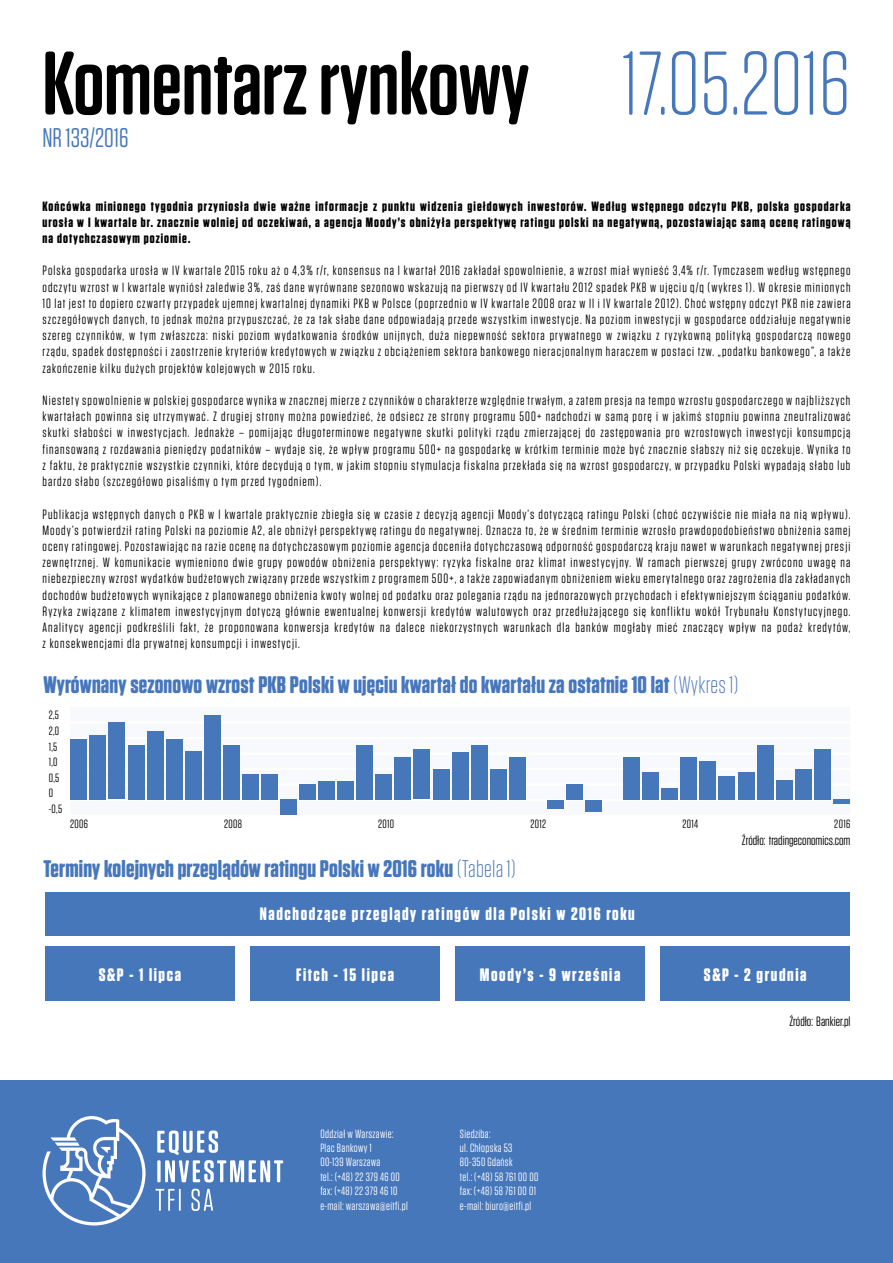
<style>
.page{position:relative;width:893px;height:1263px;background:#fff}
.page>*{position:absolute;margin:0;border:0;box-sizing:border-box;transform-origin:0 0}
.t1{font:600 90px "Tungsten Rounded";color:#000}
.t2{font:300 90px "Tungsten Rounded";color:#4777bb}
.t3{font:27px "Tungsten Rounded";color:#4777bb}
.t4{font:700 24px "Tungsten Rounded";letter-spacing:.01em;color:#4777bb}
.t5{font:700 18px "Tungsten Rounded";letter-spacing:.09em;color:#fff}
.t6{font:13.5px/16.2px "Tungsten Rounded";letter-spacing:.08em;color:#000;text-align:justify}
.t7{font:700 13.5px/16.2px "Tungsten Rounded";letter-spacing:.08em;color:#000;text-align:justify}
.t8{font:13.5px "Tungsten Rounded";color:#000}
.t9{font:12px/14.4px "Tungsten Rounded";letter-spacing:.03em;color:#fff}
.t10{font:12px/15.6px "Tungsten Rounded";letter-spacing:.03em;color:#000}
.s1{font-weight:300}
</style>
<div class="page">
<div style="left:0;top:1080px;width:893px;height:183px;background:#4777bb"></div>
<svg style="left:43px;top:1116px;width:103px;height:109px"></svg>
<svg style="left:157px;top:1130px;width:126px;height:52px"></svg>
<svg style="left:155px;top:1189px;width:20px;height:22px"></svg>
<hr style="left:179px;top:1189px;width:2px;height:22px;background:#fff">
<svg style="left:191px;top:1189px;width:22px;height:22px"></svg>
<svg style="left:70px;top:724px;width:764px;height:88px"></svg>
<hr style="left:69px;top:737px;width:781px;height:2px;background:#fff">
<hr style="left:69px;top:752px;width:781px;height:3px;background:#fff">
<hr style="left:69px;top:768px;width:781px;height:2px;background:#fff">
<hr style="left:69px;top:783px;width:781px;height:3px;background:#fff">
<hr style="left:69px;top:799px;width:781px;height:2px;background:#fff">
<div style="left:71px;top:739px;width:16px;height:60px;background:#4777bb"></div>
<div style="left:90px;top:735px;width:16px;height:64px;background:#4777bb"></div>
<div style="left:109px;top:722px;width:16px;height:77px;background:#4777bb"></div>
<div style="left:128px;top:745px;width:16px;height:54px;background:#4777bb"></div>
<div style="left:147px;top:730px;width:16px;height:69px;background:#4777bb"></div>
<div style="left:166px;top:739px;width:16px;height:60px;background:#4777bb"></div>
<div style="left:185px;top:750px;width:16px;height:49px;background:#4777bb"></div>
<div style="left:204px;top:715px;width:17px;height:84px;background:#4777bb"></div>
<div style="left:223px;top:745px;width:17px;height:54px;background:#4777bb"></div>
<div style="left:242px;top:774px;width:17px;height:25px;background:#4777bb"></div>
<div style="left:261px;top:774px;width:17px;height:25px;background:#4777bb"></div>
<div style="left:299px;top:784px;width:17px;height:15px;background:#4777bb"></div>
<div style="left:318px;top:780px;width:17px;height:19px;background:#4777bb"></div>
<div style="left:337px;top:780px;width:17px;height:19px;background:#4777bb"></div>
<div style="left:356px;top:745px;width:17px;height:54px;background:#4777bb"></div>
<div style="left:376px;top:774px;width:16px;height:25px;background:#4777bb"></div>
<div style="left:395px;top:757px;width:16px;height:42px;background:#4777bb"></div>
<div style="left:414px;top:749px;width:16px;height:50px;background:#4777bb"></div>
<div style="left:433px;top:769px;width:16px;height:31px;background:#4777bb"></div>
<div style="left:452px;top:753px;width:16px;height:47px;background:#4777bb"></div>
<div style="left:471px;top:745px;width:16px;height:55px;background:#4777bb"></div>
<div style="left:490px;top:769px;width:16px;height:31px;background:#4777bb"></div>
<div style="left:509px;top:757px;width:17px;height:43px;background:#4777bb"></div>
<div style="left:623px;top:757px;width:17px;height:43px;background:#4777bb"></div>
<div style="left:642px;top:772px;width:17px;height:28px;background:#4777bb"></div>
<div style="left:661px;top:788px;width:17px;height:12px;background:#4777bb"></div>
<div style="left:681px;top:757px;width:16px;height:43px;background:#4777bb"></div>
<div style="left:700px;top:761px;width:16px;height:39px;background:#4777bb"></div>
<div style="left:719px;top:776px;width:16px;height:24px;background:#4777bb"></div>
<div style="left:738px;top:773px;width:16px;height:27px;background:#4777bb"></div>
<div style="left:757px;top:745px;width:16px;height:55px;background:#4777bb"></div>
<div style="left:776px;top:780px;width:16px;height:20px;background:#4777bb"></div>
<div style="left:795px;top:769px;width:16px;height:31px;background:#4777bb"></div>
<div style="left:814px;top:749px;width:16px;height:51px;background:#4777bb"></div>
<hr style="left:834px;top:800px;width:16px;height:4px;background:#4777bb">
<div style="left:547px;top:800px;width:17px;height:9px;background:#4777bb"></div>
<div style="left:566px;top:784px;width:17px;height:16px;background:#4777bb"></div>
<div style="left:585px;top:800px;width:17px;height:11px;background:#4777bb"></div>
<div style="left:280px;top:799px;width:17px;height:16px;background:#4777bb"></div>
<div style="left:45px;top:892px;width:804px;height:43px;background:#4777bb"></div>
<div style="left:45px;top:946px;width:190px;height:55px;background:#4777bb"></div>
<div style="left:250px;top:946px;width:190px;height:55px;background:#4777bb"></div>
<div style="left:455px;top:946px;width:190px;height:55px;background:#4777bb"></div>
<div style="left:660px;top:946px;width:190px;height:55px;background:#4777bb"></div>
<h1 class="t1" style="left:43px;top:35px;width:488px">Komentarz rynkowy</h1>
<h2 class="t3" style="left:43px;top:124px;width:88px">NR 133/2016</h2>
<h1 class="t2" style="left:622px;top:37px;width:230px">17.05.2016</h1>
<p class="t7" style="left:43px;top:198px;width:809px">Końcówka minionego tygodnia przyniosła dwie ważne informacje z punktu widzenia giełdowych inwestorów. Według wstępnego odczytu PKB, polska gospodarka urosła w I kwartale br. znacznie wolniej od oczekiwań, a agencja Moody’s obniżyła perspektywę ratingu polski na negatywną, pozostawiając samą ocenę ratingową na dotychczasowym poziomie.</p>
<p class="t6" style="left:43px;top:263px;width:810px">Polska gospodarka urosła w IV kwartale 2015 roku aż o 4,3% r/r, konsensus na I kwartał 2016 zakładał spowolnienie, a wzrost miał wynieść 3,4% r/r. Tymczasem według wstępnego odczytu wzrost w I kwartale wyniósł zaledwie 3%, zaś dane wyrównane sezonowo wskazują na pierwszy od IV kwartału 2012 spadek PKB w ujęciu q/q (wykres 1). W okresie minionych 10 lat jest to dopiero czwarty przypadek ujemnej kwartalnej dynamiki PKB w Polsce (poprzednio w IV kwartale 2008 oraz w II i IV kwartale 2012). Choć wstępny odczyt PKB nie zawiera szczegółowych danych, to jednak można przypuszczać, że za tak słabe dane odpowiadają przede wszystkim inwestycje. Na poziom inwestycji w gospodarce oddziałuje negatywnie szereg czynników, w tym zwłaszcza: niski poziom wydatkowania środków unijnych, duża niepewność sektora prywatnego w związku z ryzykowną polityką gospodarczą nowego rządu, spadek dostępności i zaostrzenie kryteriów kredytowych w związku z obciążeniem sektora bankowego nieracjonalnym haraczem w postaci tzw. „podatku bankowego”, a także zakończenie kilku dużych projektów kolejowych w 2015 roku.</p>
<p class="t6" style="left:43px;top:392px;width:809px">Niestety spowolnienie w polskiej gospodarce wynika w znacznej mierze z czynników o charakterze względnie trwałym, a zatem presja na tempo wzrostu gospodarczego w najbliższych kwartałach powinna się utrzymywać. Z drugiej strony można powiedzieć, że odsiecz ze strony programu 500+ nadchodzi w samą porę i w jakimś stopniu powinna zneutralizować skutki słabości w inwestycjach. Jednakże – pomijając długoterminowe negatywne skutki polityki rządu zmierzającej do zastępowania pro wzrostowych inwestycji konsumpcją finansowaną z rozdawania pieniędzy podatników – wydaje się, że wpływ programu 500+ na gospodarkę w krótkim terminie może być znacznie słabszy niż się oczekuje. Wynika to z faktu, że praktycznie wszystkie czynniki, które decydują o tym, w jakim stopniu stymulacja fiskalna przekłada się na wzrost gospodarczy, w przypadku Polski wypadają słabo lub bardzo słabo (szczegółowo pisaliśmy o tym przed tygodniem).</p>
<p class="t6" style="left:43px;top:506px;width:809px">Publikacja wstępnych danych o PKB w I kwartale praktycznie zbiegła się w czasie z decyzją agencji Moody’s dotyczącą ratingu Polski (choć oczywiście nie miała na nią wpływu).<br>Moody’s potwierdził rating Polski na poziomie A2, ale obniżył perspektywę ratingu do negatywnej. Oznacza to, że w średnim terminie wzrosło prawdopodobieństwo obniżenia samej oceny ratingowej. Pozostawiając na razie ocenę na dotychczasowym poziomie agencja doceniła dotychczasową odporność gospodarczą kraju nawet w warunkach negatywnej presji zewnętrznej. W komunikacie wymieniono dwie grupy powodów obniżenia perspektywy: ryzyka fiskalne oraz klimat inwestycyjny. W ramach pierwszej grupy zwrócono uwagę na niebezpieczny wzrost wydatków budżetowych związany przede wszystkim z programem 500+, a także zapowiadanym obniżeniem wieku emerytalnego oraz zagrożenia dla zakładanych dochodów budżetowych wynikające z planowanego obniżenia kwoty wolnej od podatku oraz polegania rządu na jednorazowych przychodach i efektywniejszym ściąganiu podatków.<br>Ryzyka związane z klimatem inwestycyjnym dotyczą głównie ewentualnej konwersji kredytów walutowych oraz przedłużającego się konfliktu wokół Trybunału Konstytucyjnego.<br>Analitycy agencji podkreślili fakt, że proponowana konwersja kredytów na dalece niekorzystnych warunkach dla banków mogłaby mieć znaczący wpływ na podaż kredytów, z konsekwencjami dla prywatnej konsumpcji i inwestycji.</p>
<h3 class="t4" style="left:43px;top:672px;width:697px">Wyrównany sezonowo wzrost PKB Polski w ujęciu kwartał do kwartału za ostatnie 10 lat <span class="s1">(Wykres 1)</span></h3>
<p class="t10" style="left:49px;top:707px;width:15px">2,5<br>2,0<br>1,5<br>1,0<br>0,5<br>0 -0,5</p>
<p class="t10" style="left:70px;top:816px;width:19px">2006</p>
<p class="t10" style="left:224px;top:816px;width:19px">2008</p>
<p class="t10" style="left:378px;top:816px;width:18px">2010</p>
<p class="t10" style="left:530px;top:816px;width:17px">2012</p>
<p class="t10" style="left:682px;top:816px;width:17px">2014</p>
<p class="t10" style="left:834px;top:816px;width:17px">2016</p>
<p class="t8" style="left:742px;top:833px;width:110px">Źródło: tradingeconomics.com</p>
<h3 class="t4" style="left:43px;top:856px;width:474px">Terminy kolejnych przeglądów ratingu Polski w 2016 roku <span class="s1">(Tabela 1)</span></h3>
<h3 class="t5" style="left:260px;top:903px;width:376px">Nadchodzące przeglądy ratingów dla Polski w 2016 roku</h3>
<h3 class="t5" style="left:99px;top:964px;width:84px">S&amp;P - 1 lipca</h3>
<h3 class="t5" style="left:296px;top:964px;width:99px">Fitch - 15 lipca</h3>
<h3 class="t5" style="left:480px;top:964px;width:142px">Moody’s - 9 września</h3>
<h3 class="t5" style="left:704px;top:964px;width:104px">S&amp;P - 2 grudnia</h3>
<p class="t9" style="left:320px;top:1126px;width:89px">Oddział w Warszawie:<br>Plac Bankowy 1<br>00-139 Warszawa<br>tel.: (+48) 22 379 46 00 fax: (+48) 22 379 46 10 e-mail: warszawa@eitfi.pl</p>
<p class="t9" style="left:460px;top:1126px;width:80px">Siedziba:<br>ul. Chłopska 53<br>80-350 Gdańsk<br>tel.: (+48) 58 761 00 00 fax: (+48) 58 761 00 01 e-mail: biuro@eitfi.pl</p>
<p class="t8" style="left:789px;top:1014px;width:63px">Źródło: Bankier.pl</p>
</div>
